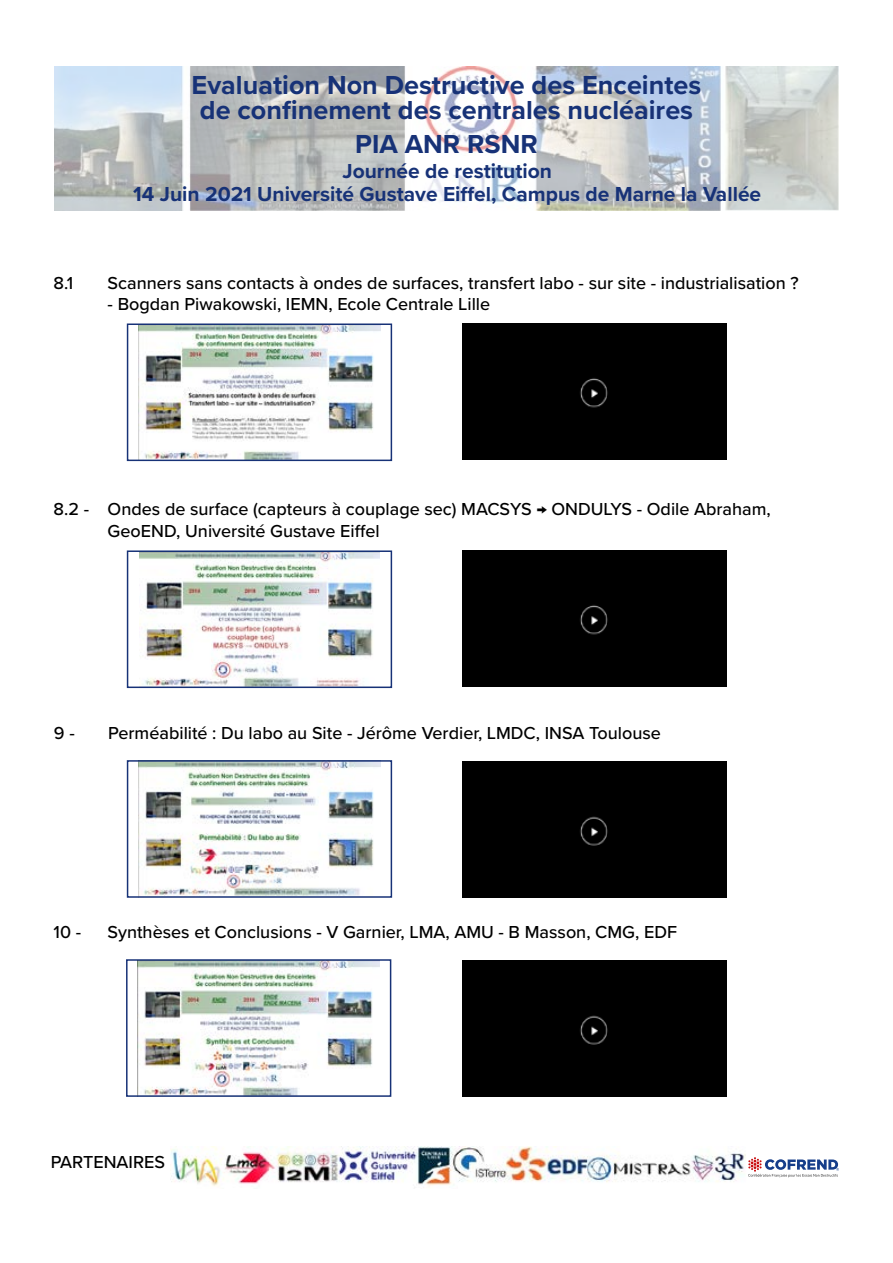
<style>
.page{position:relative;width:893px;height:1263px;background:#fff}
.page>*{position:absolute;margin:0;border:0;box-sizing:border-box;transform-origin:0 0}
.t1{font:700 27px/25.5px "Proxima Nova";color:#173277;text-align:center}
.t2{font:700 21px/22.5px "Proxima Nova";color:#173277;text-align:center}
.t3{font:500 18px/21.6px "Proxima Nova";color:#000}
</style>
<div class="page">
<img style="left:139px;top:326px;width:241px;height:132px">
<div style="left:127px;top:323px;width:265px;height:138px;border:2px solid #173277"></div>
<img style="left:140px;top:553px;width:239px;height:132px">
<div style="left:127px;top:550px;width:265px;height:138px;border:2px solid #173277"></div>
<img style="left:139px;top:763px;width:241px;height:132px">
<div style="left:127px;top:760px;width:265px;height:138px;border:2px solid #173277"></div>
<img style="left:170px;top:1146px;width:576px;height:40px">
<svg style="left:748px;top:1157px;width:91px;height:20px"></svg>
<img style="left:54px;top:66px;width:785px;height:145px">
<img style="left:138px;top:962px;width:241px;height:132px">
<div style="left:126px;top:959px;width:265px;height:138px;border:2px solid #173277"></div>
<div style="left:463px;top:323px;width:263px;height:137px;background:#000"></div>
<div style="left:463px;top:550px;width:263px;height:136px;background:#000"></div>
<div style="left:463px;top:762px;width:263px;height:136px;background:#000"></div>
<div style="left:463px;top:961px;width:263px;height:136px;background:#000"></div>
<h1 class="t1" style="left:192px;top:71px;width:511px">Evaluation Non Destructive des Enceintes de confinement des centrales nucléaires</h1>
<h1 class="t1" style="left:355px;top:131px;width:184px">PIA ANR RSNR</h1>
<p class="t2" style="left:133px;top:160px;width:629px">Journée de restitution<br>14 Juin 2021 Université Gustave Eiffel, Campus de Marne la Vallée</p>
<p class="t3" style="left:54px;top:271px;width:21px">8.1</p>
<p class="t3" style="left:108px;top:271px;width:693px">Scanners sans contacts à ondes de surfaces, transfert labo - sur site - industrialisation ?</p>
<p class="t3" style="left:108px;top:293px;width:384px">- Bogdan Piwakowski, IEMN, Ecole Centrale Lille</p>
<p class="t3" style="left:108px;top:498px;width:665px;text-indent:-54px">8.2 - Ondes de surface (capteurs à couplage sec) MACSYS → ONDULYS - Odile Abraham,<br>GeoEND, Université Gustave Eiffel</p>
<p class="t3" style="left:54px;top:721px;width:22px">9 -</p>
<p class="t3" style="left:108px;top:721px;width:554px">Perméabilité : Du labo au Site - Jérôme Verdier, LMDC, INSA Toulouse</p>
<p class="t3" style="left:54px;top:921px;width:29px">10 -</p>
<p class="t3" style="left:108px;top:921px;width:571px">Synthèses et Conclusions - V Garnier, LMA, AMU - B Masson, CMG, EDF</p>
<p class="t3" style="left:51px;top:1150px;width:116px">PARTENAIRES</p>
</div>
